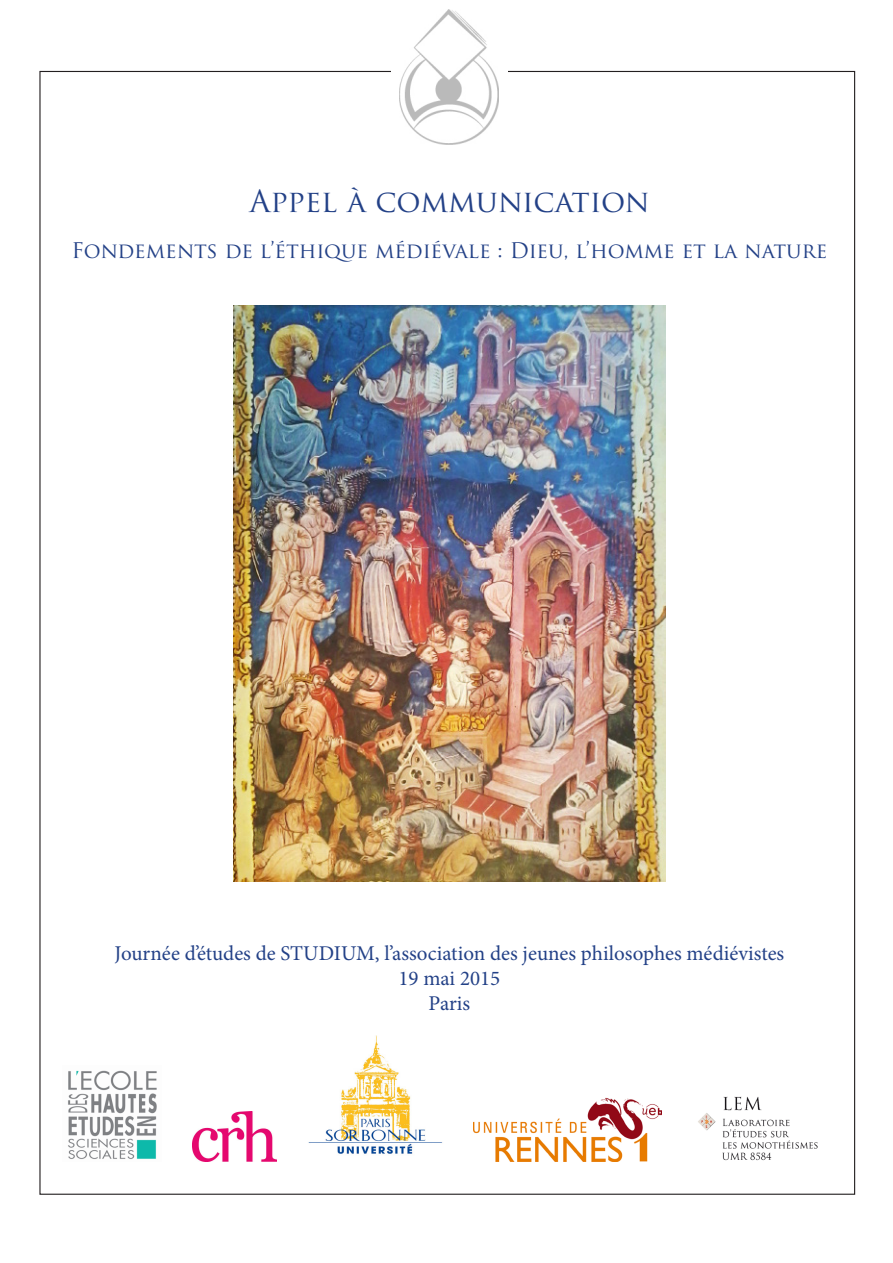
<style>
.page{position:relative;width:893px;height:1263px;background:#fff}
.page>*{position:absolute;margin:0;border:0;box-sizing:border-box;transform-origin:0 0}
.t1{font:30px "Trajan Pro";letter-spacing:-.01em;color:#234187}
.t2{font:21px "Minion Pro";color:#234187}
.t3{font:21px "Trajan Pro";color:#234187}
</style>
<div class="page">
<img style="left:233px;top:306px;width:432px;height:576px">
<img style="left:400px;top:10px;width:99px;height:135px">
<img style="left:68px;top:1070px;width:89px;height:89px">
<img style="left:308px;top:1036px;width:135px;height:118px">
<img style="left:473px;top:1097px;width:189px;height:64px">
<img style="left:698px;top:1096px;width:120px;height:65px">
<img style="left:193px;top:1112px;width:84px;height:49px">
<p class="t1" style="left:249px;top:182px;width:402px">Appel à communication</p>
<p class="t3" style="left:72px;top:237px;width:757px">Fondements de l’éthique médiévale : Dieu, l’homme et la nature</p>
<p class="t2" style="left:115px;top:939px;width:671px">Journée d’études de STUDIUM, l’association des jeunes philosophes médiévistes</p>
<p class="t2" style="left:399px;top:964px;width:103px">19 mai 2015</p>
<p class="t2" style="left:429px;top:989px;width:43px">Paris</p>
</div>
